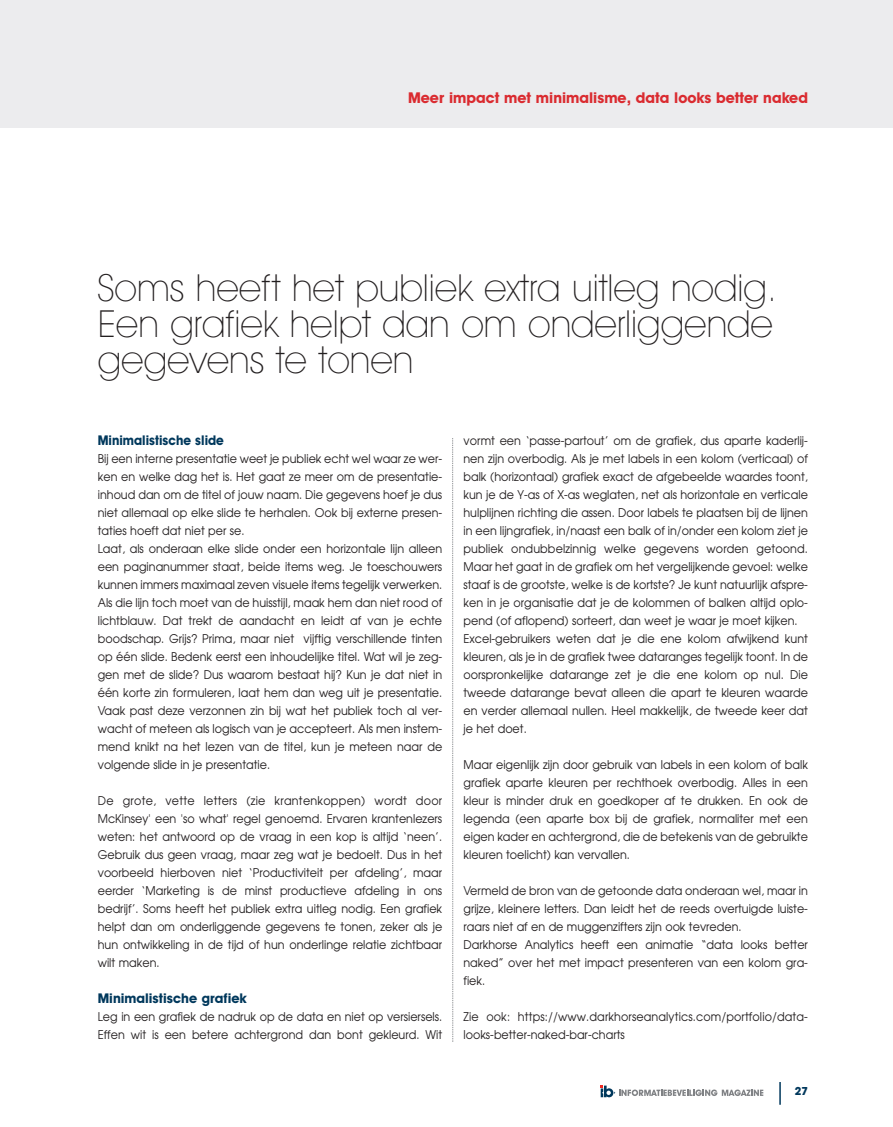
<style>
.page{position:relative;width:893px;height:1127px;background:#fff}
.page>*{position:absolute;margin:0;border:0;box-sizing:border-box;transform-origin:0 0}
.t1{font:200 37.5px/36px "Avant Garde IT Cby BT";color:#231f20;text-align:justify}
.t2{font:700 15px "Avant Garde IT Cby BT";color:#da2b30}
.t3{font:700 13.5px "Avant Garde IT Cby BT";color:#00385c}
.t4{font:700 13.5px "Avant Garde IT Cby BT";color:#00385c;scale:.93 1}
.t5{font:12px/18px "Avant Garde";color:#231f20;text-align:justify;scale:.93 1}
.t6{font:700 10.8px "Avant Garde";color:#00385c}
</style>
<div class="page">
<div style="left:0;top:0;width:893px;height:128px;background:#ececee"></div>
<svg style="left:601px;top:1085px;width:162px;height:12px"></svg>
<hr style="left:779px;top:1082px;width:2px;height:23px;background:#00385c">
<svg style="left:452px;top:438px;width:1px;height:604px"></svg>
<p class="t2" style="left:408px;top:92px;width:401px">Meer impact met minimalisme, data looks better naked</p>
<p class="t1" style="left:98px;top:273px;width:681px">Soms heeft het publiek extra uitleg nodig.<br>Een grafiek helpt dan om onderliggende gegevens te tonen</p>
<p class="t4" style="left:98px;top:435px;width:137px">Minimalistische slide</p>
<p class="t5" style="left:98px;top:451px;width:372px">Bij een interne presentatie weet je publiek echt wel waar ze wer&shy;ken en welke dag het is. Het gaat ze meer om de presentatie&shy;inhoud dan om de titel of jouw naam. Die gegevens hoef je dus niet allemaal op elke slide te herhalen. Ook bij externe presen&shy;taties hoeft dat niet per se.</p>
<p class="t5" style="left:98px;top:541px;width:372px">Laat, als onderaan elke slide onder een horizontale lijn alleen een paginanummer staat, beide items weg. Je toeschouwers kunnen immers maximaal zeven visuele items tegelijk verwerken.<br>Als die lijn toch moet van de huisstijl, maak hem dan niet rood of lichtblauw. Dat trekt de aandacht en leidt af van je echte boodschap. Grijs? Prima, maar niet vijftig verschillende tinten op één slide. Bedenk eerst een inhoudelijke titel. Wat wil je zeg&shy;gen met de slide? Dus waarom bestaat hij? Kun je dat niet in één korte zin formuleren, laat hem dan weg uit je presentatie.<br>Vaak past deze verzonnen zin bij wat het publiek toch al ver&shy;wacht of meteen als logisch van je accepteert. Als men instem&shy;mend knikt na het lezen van de titel, kun je meteen naar de volgende slide in je presentatie.</p>
<p class="t5" style="left:98px;top:793px;width:372px">De grote, vette letters (zie krantenkoppen) wordt door McKinsey' een 'so what' regel genoemd. Ervaren krantenlezers weten: het antwoord op de vraag in een kop is altijd ‘neen’.<br>Gebruik dus geen vraag, maar zeg wat je bedoelt. Dus in het voorbeeld hierboven niet ‘Productiviteit per afdeling’, maar eerder ‘Marketing is de minst productieve afdeling in ons bedrijf’. Soms heeft het publiek extra uitleg nodig. Een grafiek helpt dan om onderliggende gegevens te tonen, zeker als je hun ontwikkeling in de tijd of hun onderlinge relatie zichtbaar wilt maken.</p>
<p class="t3" style="left:98px;top:993px;width:150px">Minimalistische grafiek</p>
<p class="t5" style="left:98px;top:1009px;width:372px">Leg in een grafiek de nadruk op de data en niet op versiersels.<br>Effen wit is een betere achtergrond dan bont gekleurd. Wit</p>
<p class="t5" style="left:463px;top:433px;width:372px">vormt een ‘passe-partout’ om de grafiek, dus aparte kaderlij&shy;nen zijn overbodig. Als je met labels in een kolom (verticaal) of balk (horizontaal) grafiek exact de afgebeelde waardes toont, kun je de Y-as of X-as weglaten, net als horizontale en verticale hulplijnen richting die assen. Door labels te plaatsen bij de lijnen in een lijngrafiek, in/naast een balk of in/onder een kolom ziet je publiek ondubbelzinnig welke gegevens worden getoond.<br>Maar het gaat in de grafiek om het vergelijkende gevoel: welke staaf is de grootste, welke is de kortste? Je kunt natuurlijk afspre&shy;ken in je organisatie dat je de kolommen of balken altijd oplo&shy;pend (of aflopend) sorteert, dan weet je waar je moet kijken.</p>
<p class="t5" style="left:463px;top:631px;width:372px">Excel-gebruikers weten dat je die ene kolom afwijkend kunt kleuren, als je in de grafiek twee dataranges tegelijk toont. In de oorspronkelijke datarange zet je die ene kolom op nul. Die tweede datarange bevat alleen die apart te kleuren waarde en verder allemaal nullen. Heel makkelijk, de tweede keer dat je het doet.</p>
<p class="t5" style="left:463px;top:757px;width:372px">Maar eigenlijk zijn door gebruik van labels in een kolom of balk grafiek aparte kleuren per rechthoek overbodig. Alles in een kleur is minder druk en goedkoper af te drukken. En ook de legenda (een aparte box bij de grafiek, normaliter met een eigen kader en achtergrond, die de betekenis van de gebruikte kleuren toelicht) kan vervallen.</p>
<p class="t5" style="left:463px;top:883px;width:372px">Vermeld de bron van de getoonde data onderaan wel, maar in grijze, kleinere letters. Dan leidt het de reeds overtuigde luiste&shy;raars niet af en de muggenzifters zijn ook tevreden.</p>
<p class="t5" style="left:463px;top:937px;width:372px">Darkhorse Analytics heeft een animatie “data looks better naked” over het met impact presenteren van een kolom gra&shy;fiek.</p>
<p class="t5" style="left:463px;top:1009px;width:372px">Zie ook: https://www.darkhorseanalytics.com/portfolio/data&shy;looks-better-naked-bar-charts</p>
<p class="t6" style="left:795px;top:1087px;width:15px">27</p>
</div>
